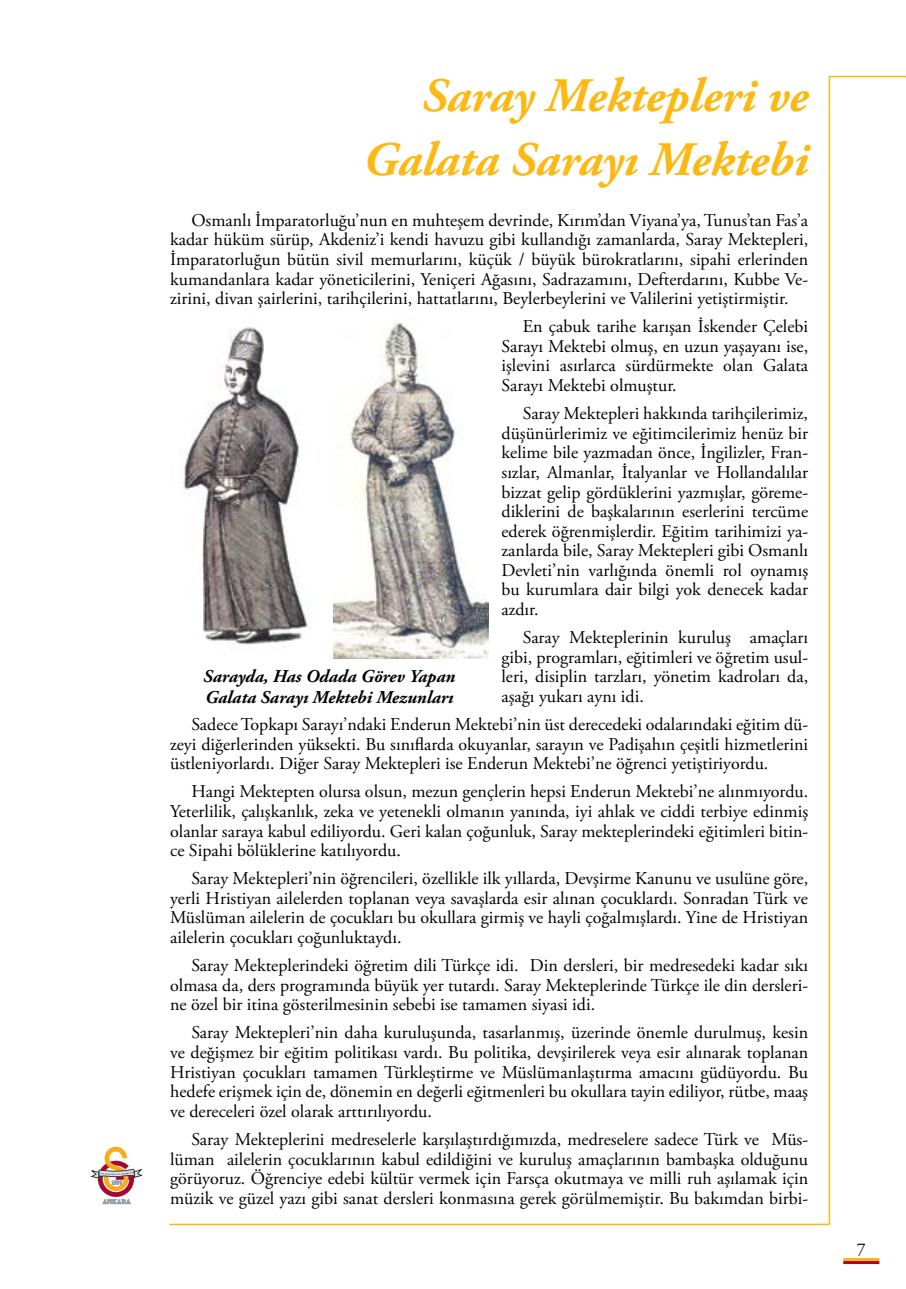
<style>
.page{position:relative;width:906px;height:1289px;background:#fff}
.page>*{position:absolute;margin:0;border:0;box-sizing:border-box;transform-origin:0 0}
.t1{font:italic 700 48px/63.8px "Adobe Garamond Pro";color:#fdb913;text-align:right}
.t2{font:18px/19.6px "Adobe Garamond Pro";color:#000;text-align:justify}
.t3{font:italic 700 18px/21px "Adobe Garamond Pro";color:#000}
</style>
<div class="page">
<svg style="left:90px;top:1146px;width:53px;height:59px"></svg>
<hr style="left:843px;top:1257px;width:36px;height:3px;background:#fdb913">
<hr style="left:843px;top:1260px;width:36px;height:3px;background:#a90533">
<hr style="left:169px;top:1223px;width:660px;height:2px;background:#fdb913">
<hr style="left:828px;top:76px;width:2px;height:1148px;background:#fdb913">
<hr style="left:829px;top:76px;width:77px;height:1px;background:#fdb913">
<img style="left:181px;top:327px;width:129px;height:320px">
<img style="left:333px;top:319px;width:155px;height:339px">
<h1 class="t1" style="left:363px;top:65px;width:447px">Saray Mektepleri ve<br>Galata Sarayı Mektebi</h1>
<p class="t2" style="left:170px;top:211px;width:639px;text-indent:21px">Osmanlı İmparatorluğu’nun en muhteşem devrinde, Kırım’dan Viyana’ya, Tunus’tan Fas’a kadar hüküm sürüp, Akdeniz’i kendi havuzu gibi kullandığı zamanlarda, Saray Mektepleri, İmparatorluğun bütün sivil memurlarını, küçük / büyük bürokratlarını, sipahi erlerinden kumandanlara kadar yöneticilerini, Yeniçeri Ağasını, Sadrazamını, Defterdarını, Kubbe Ve&shy;zirini, divan şairlerini, tarihçilerini, hattatlarını, Beylerbeylerini ve Valilerini yetiştirmiştir.</p>
<p class="t2" style="left:501px;top:317px;width:308px;text-indent:21px">En çabuk tarihe karışan İskender Çelebi Sarayı Mektebi olmuş, en uzun yaşayanı ise, işlevini asırlarca sürdürmekte olan Galata Sarayı Mektebi olmuştur.</p>
<p class="t2" style="left:501px;top:404px;width:308px;text-indent:21px">Saray Mektepleri hakkında tarihçilerimiz, düşünürlerimiz ve eğitimcilerimiz henüz bir kelime bile yazmadan önce, İngilizler, Fran&shy;sızlar, Almanlar, İtalyanlar ve Hollandalılar bizzat gelip gördüklerini yazmışlar, göreme&shy;diklerini de başkalarının eserlerini tercüme ederek öğrenmişlerdir. Eğitim tarihimizi ya&shy;zanlarda bile, Saray Mektepleri gibi Osmanlı Devleti’nin varlığında önemli rol oynamış bu kurumlara dair bilgi yok denecek kadar azdır.</p>
<p class="t2" style="left:501px;top:628px;width:308px;text-indent:21px">Saray Mekteplerinin kuruluş amaçları gibi, programları, eğitimleri ve öğretim usul&shy;leri, disiplin tarzları, yönetim kadroları da, aşağı yukarı aynı idi.</p>
<p class="t2" style="left:170px;top:715px;width:639px;text-indent:21px">Sadece Topkapı Sarayı’ndaki Enderun Mektebi’nin üst derecedeki odalarındaki eğitim dü&shy;zeyi diğerlerinden yüksekti. Bu sınıflarda okuyanlar, sarayın ve Padişahın çeşitli hizmetlerini üstleniyorlardı. Diğer Saray Mektepleri ise Enderun Mektebi’ne öğrenci yetiştiriyordu.</p>
<p class="t2" style="left:170px;top:782px;width:639px;text-indent:21px">Hangi Mektepten olursa olsun, mezun gençlerin hepsi Enderun Mektebi’ne alınmıyordu.<br>Yeterlilik, çalışkanlık, zeka ve yetenekli olmanın yanında, iyi ahlak ve ciddi terbiye edinmiş olanlar saraya kabul ediliyordu. Geri kalan çoğunluk, Saray mekteplerindeki eğitimleri bitin&shy;ce Sipahi bölüklerine katılıyordu.</p>
<p class="t2" style="left:170px;top:869px;width:639px;text-indent:21px">Saray Mektepleri’nin öğrencileri, özellikle ilk yıllarda, Devşirme Kanunu ve usulüne göre, yerli Hristiyan ailelerden toplanan veya savaşlarda esir alınan çocuklardı. Sonradan Türk ve Müslüman ailelerin de çocukları bu okullara girmiş ve hayli çoğalmışlardı. Yine de Hristiyan ailelerin çocukları çoğunluktaydı.</p>
<p class="t2" style="left:170px;top:956px;width:639px;text-indent:21px">Saray Mekteplerindeki öğretim dili Türkçe idi. Din dersleri, bir medresedeki kadar sıkı olmasa da, ders programında büyük yer tutardı. Saray Mekteplerinde Türkçe ile din dersleri&shy;ne özel bir itina gösterilmesinin sebebi ise tamamen siyasi idi.</p>
<p class="t2" style="left:170px;top:1023px;width:639px;text-indent:21px">Saray Mektepleri’nin daha kuruluşunda, tasarlanmış, üzerinde önemle durulmuş, kesin ve değişmez bir eğitim politikası vardı. Bu politika, devşirilerek veya esir alınarak toplanan Hristiyan çocukları tamamen Türkleştirme ve Müslümanlaştırma amacını güdüyordu. Bu hedefe erişmek için de, dönemin en değerli eğitmenleri bu okullara tayin ediliyor, rütbe, maaş ve dereceleri özel olarak arttırılıyordu.</p>
<p class="t2" style="left:170px;top:1129px;width:639px;text-indent:21px">Saray Mekteplerini medreselerle karşılaştırdığımızda, medreselere sadece Türk ve Müs&shy;lüman ailelerin çocuklarının kabul edildiğini ve kuruluş amaçlarının bambaşka olduğunu görüyoruz. Öğrenciye edebi kültür vermek için Farsça okutmaya ve milli ruh aşılamak için müzik ve güzel yazı gibi sanat dersleri konmasına gerek görülmemiştir. Bu bakımdan birbi-</p>
<p class="t3" style="left:203px;top:666px;width:253px">Sarayda, Has Odada Görev Yapan<br>Galata Sarayı Mektebi Mezunları</p>
<p class="t2" style="left:857px;top:1239px;width:10px">7</p>
</div>
